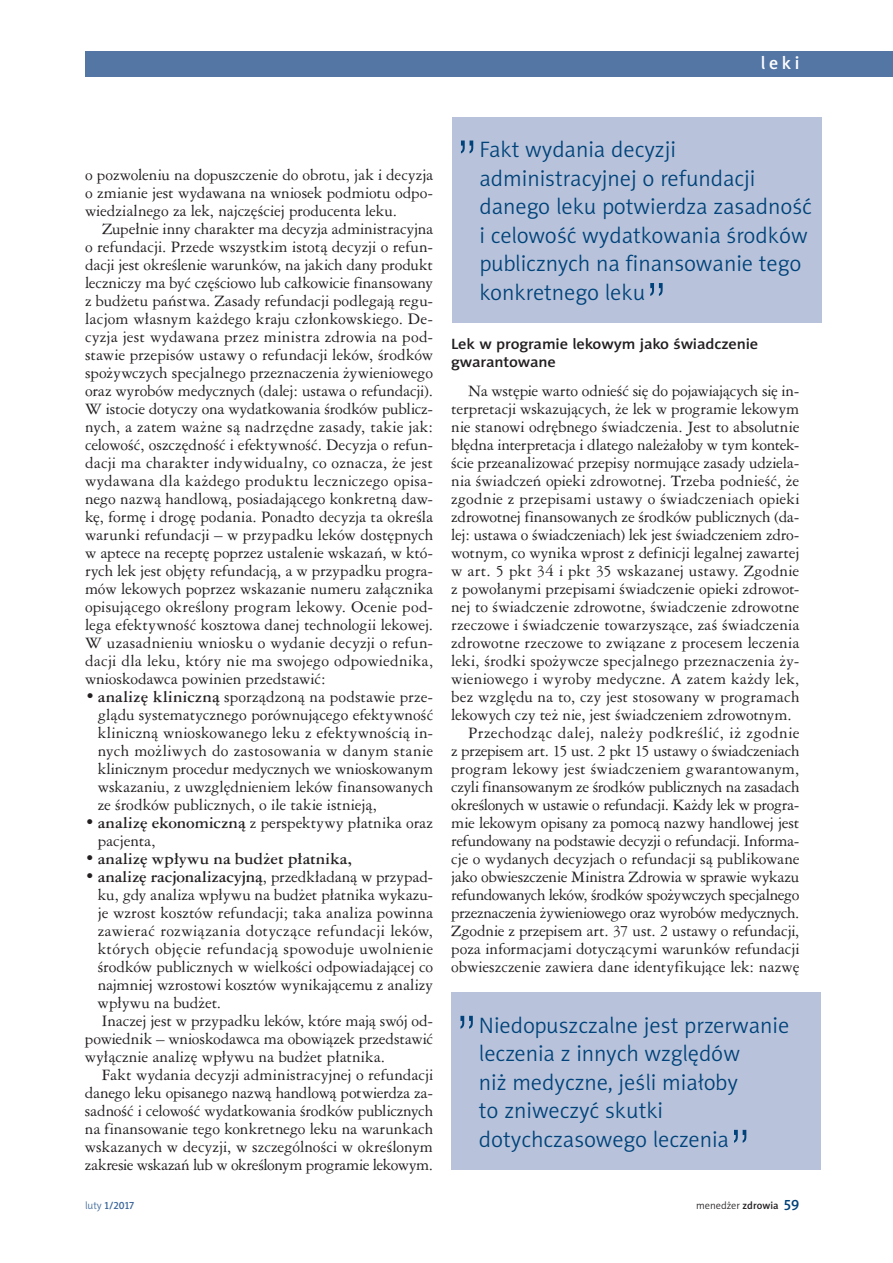
<style>
.page{position:relative;width:893px;height:1263px;background:#fff}
.page>*{position:absolute;margin:0;border:0;box-sizing:border-box;transform-origin:0 0}
.t1{font:52.5px "Swis 721 Lt PL";color:#004279}
.t2{font:22.5px/28.5px "Naomi Sans EFN Light";color:#004279}
.t3{font:18px "Naomi Sans EFN Medium";color:#fff}
.t4{font:15px/18px "Ameri Garmnd PL";letter-spacing:-.005em;color:#231f20;text-align:justify}
.t5{font:15px "Ameri Garmnd PL";letter-spacing:-.025em;color:#231f20}
.t6{font:15px "Ameri Garmnd PL";letter-spacing:.015em;color:#231f20}
.t7{font:700 15px "Ameri Garmnd PL";letter-spacing:.005em;color:#231f20}
.t8{font:15px "Ameri Garmnd PL";letter-spacing:-.03em;color:#231f20}
.t9{font:15px/18px "Naomi Sans EFN Medium";letter-spacing:-.01em;color:#231f20;scale:1.1 1}
.t10{font:15px "Ameri Garmnd PL";letter-spacing:.025em;color:#231f20}
.t11{font:15px "Ameri Garmnd PL";letter-spacing:.02em;color:#231f20}
.t12{font:15px "Ameri Garmnd PL";letter-spacing:.035em;color:#231f20}
.t13{font:10.5px "Naomi Sans EFN Light";color:#231f20}
.t14{font:10.5px "Naomi Sans EFN Medium";color:#3d6799}
.s1{font-weight:700}
.s2{font-weight:400}
.s3{font-family:"Naomi Sans EFN Light"}
.s4{font-family:"Naomi Sans EFN Medium"}
.s5{font-family:"Naomi Sans EFN Medium";font-size:15px;color:#004279}
</style>
<div class="page">
<div style="left:85px;top:51px;width:808px;height:26px;background:#5476a5"></div>
<div style="left:452px;top:117px;width:370px;height:205px;background:#b8c3db"></div>
<div style="left:451px;top:992px;width:370px;height:177px;background:#b8c3db"></div>
<p class="t3" style="left:761px;top:52px;width:40px">leki</p>
<p class="t4" style="left:85px;top:165px;width:350px">o pozwoleniu na dopuszczenie do obrotu, jak i decyzja o zmianie jest wydawana na wniosek podmiotu odpo&shy;wiedzialnego za lek, najczęściej producenta leku.</p>
<p class="t4" style="left:85px;top:219px;width:350px;text-indent:17px">Zupełnie inny charakter ma decyzja administracyjna o refundacji. Przede wszystkim istotą decyzji o refun&shy;dacji jest określenie warunków, na jakich dany produkt leczniczy ma być częściowo lub całkowicie finansowany z budżetu państwa. Zasady refundacji podlegają regu&shy;lacjom własnym każdego kraju członkowskiego. De&shy;cyzja jest wydawana przez ministra zdrowia na pod&shy;stawie przepisów ustawy o refundacji leków, środków spożywczych specjalnego przeznaczenia żywieniowego oraz wyrobów medycznych (dalej: ustawa o refundacji).<br>W istocie dotyczy ona wydatkowania środków publicz&shy;nych, a zatem ważne są nadrzędne zasady, takie jak: celowość, oszczędność i efektywność. Decyzja o refun&shy;dacji ma charakter indywidualny, co oznacza, że jest wydawana dla każdego produktu leczniczego opisa&shy;nego nazwą handlową, posiadającego konkretną daw&shy;kę, formę i drogę podania. Ponadto decyzja ta określa warunki refundacji – w przypadku leków dostępnych w aptece na receptę poprzez ustalenie wskazań, w któ&shy;rych lek jest objęty refundacją, a w przypadku progra&shy;mów lekowych poprzez wskazanie numeru załącznika opisującego określony program lekowy. Ocenie pod&shy;lega efektywność kosztowa danej technologii lekowej.<br>W uzasadnieniu wniosku o wydanie decyzji o refun&shy;dacji dla leku, który nie ma swojego odpowiednika, wnioskodawca powinien przedstawić:</p>
<p class="t4" style="left:98px;top:687px;width:337px;text-indent:-13px"><span class="s1">• analizę kliniczną</span> sporządzoną na podstawie prze&shy;glądu systematycznego porównującego efektywność kliniczną wnioskowanego leku z efektywnością in&shy;nych możliwych do zastosowania w danym stanie klinicznym procedur medycznych we wnioskowanym wskazaniu, z uwzględnieniem leków finansowanych ze środków publicznych, o ile takie istnieją,</p>
<p class="t4" style="left:98px;top:813px;width:337px;text-indent:-13px"><span class="s1">• analizę ekonomiczną</span> z perspektywy płatnika oraz pacjenta,</p>
<p class="t7" style="left:85px;top:848px;width:269px">• analizę wpływu na budżet płatnika,</p>
<p class="t7" style="left:85px;top:866px;width:350px">• analizę racjonalizacyjną<span class="s2">, przedkładaną w przypad-</span></p>
<p class="t4" style="left:98px;top:885px;width:337px">ku, gdy analiza wpływu na budżet płatnika wykazu-</p>
<p class="t4" style="left:98px;top:903px;width:337px">je wzrost kosztów refundacji; taka analiza powinna</p>
<p class="t10" style="left:98px;top:921px;width:337px">zawierać rozwiązania dotyczące refundacji leków,</p>
<p class="t11" style="left:98px;top:939px;width:337px">których objęcie refundacją spowoduje uwolnienie</p>
<p class="t4" style="left:98px;top:957px;width:337px">środków publicznych w wielkości odpowiadającej co</p>
<p class="t4" style="left:98px;top:975px;width:337px">najmniej wzrostowi kosztów wynikającemu z analizy</p>
<p class="t4" style="left:98px;top:993px;width:125px">wpływu na budżet.</p>
<p class="t4" style="left:102px;top:1011px;width:333px">Inaczej jest w przypadku leków, które mają swój od-</p>
<p class="t4" style="left:85px;top:1029px;width:350px">powiednik – wnioskodawca ma obowiązek przedstawić</p>
<p class="t4" style="left:85px;top:1047px;width:302px">wyłącznie analizę wpływu na budżet płatnika.</p>
<p class="t4" style="left:102px;top:1065px;width:333px">Fakt wydania decyzji administracyjnej o refundacji</p>
<p class="t4" style="left:85px;top:1083px;width:350px">danego leku opisanego nazwą handlową potwierdza za-</p>
<p class="t4" style="left:85px;top:1101px;width:350px">sadność i celowość wydatkowania środków publicznych</p>
<p class="t4" style="left:85px;top:1119px;width:350px">na finansowanie tego konkretnego leku na warunkach</p>
<p class="t4" style="left:85px;top:1137px;width:350px">wskazanych w decyzji, w szczególności w określonym</p>
<p class="t5" style="left:85px;top:1155px;width:350px">zakresie wskazań lub w określonym programie lekowym.</p>
<h1 class="t1" style="left:456px;top:127px;width:24px">”</h1>
<h2 class="t2" style="left:479px;top:135px;width:334px">Fakt wydania decyzji administracyjnej o refundacji danego leku potwierdza zasadność i celowość wydatkowania środków publicznych na finansowanie tego konkretnego leku</h2>
<h1 class="t1" style="left:645px;top:269px;width:24px">”</h1>
<p class="t9" style="left:451px;top:335px;width:281px">Lek w programie lekowym jako świadczenie gwarantowane</p>
<p class="t4" style="left:468px;top:381px;width:333px">Na wstępie warto odnieść się do pojawiających się in-</p>
<p class="t4" style="left:451px;top:399px;width:350px">terpretacji wskazujących, że lek w programie lekowym</p>
<p class="t4" style="left:451px;top:417px;width:350px">nie stanowi odrębnego świadczenia. Jest to absolutnie</p>
<p class="t4" style="left:451px;top:435px;width:350px">błędna interpretacja i dlatego należałoby w tym kontek-</p>
<p class="t4" style="left:451px;top:453px;width:350px">ście przeanalizować przepisy normujące zasady udziela-</p>
<p class="t4" style="left:451px;top:471px;width:350px">nia świadczeń opieki zdrowotnej. Trzeba podnieść, że</p>
<p class="t6" style="left:451px;top:489px;width:350px">zgodnie z przepisami ustawy o świadczeniach opieki</p>
<p class="t4" style="left:451px;top:507px;width:350px">zdrowotnej finansowanych ze środków publicznych (da-</p>
<p class="t4" style="left:451px;top:525px;width:350px">lej: ustawa o świadczeniach) lek jest świadczeniem zdro-</p>
<p class="t4" style="left:451px;top:543px;width:350px">wotnym, co wynika wprost z definicji legalnej zawartej</p>
<p class="t6" style="left:451px;top:561px;width:350px">w art. 5 pkt 34 i pkt 35 wskazanej ustawy. Zgodnie</p>
<p class="t4" style="left:451px;top:579px;width:350px">z powołanymi przepisami świadczenie opieki zdrowot-</p>
<p class="t4" style="left:451px;top:597px;width:350px">nej to świadczenie zdrowotne, świadczenie zdrowotne</p>
<p class="t4" style="left:451px;top:615px;width:350px">rzeczowe i świadczenie towarzyszące, zaś świadczenia</p>
<p class="t4" style="left:451px;top:633px;width:350px">zdrowotne rzeczowe to związane z procesem leczenia</p>
<p class="t4" style="left:451px;top:651px;width:350px">leki, środki spożywcze specjalnego przeznaczenia ży-</p>
<p class="t4" style="left:451px;top:669px;width:350px">wieniowego i wyroby medyczne. A zatem każdy lek,</p>
<p class="t4" style="left:451px;top:687px;width:350px">bez względu na to, czy jest stosowany w programach</p>
<p class="t4" style="left:451px;top:705px;width:342px">lekowych czy też nie, jest świadczeniem zdrowotnym.</p>
<p class="t12" style="left:468px;top:723px;width:333px">Przechodząc dalej, należy podkreślić, iż zgodnie</p>
<p class="t4" style="left:451px;top:741px;width:350px">z przepisem art. 15 ust. 2 pkt 15 ustawy o świadczeniach</p>
<p class="t4" style="left:451px;top:759px;width:350px">program lekowy jest świadczeniem gwarantowanym,</p>
<p class="t4" style="left:451px;top:777px;width:350px">czyli finansowanym ze środków publicznych na zasadach</p>
<p class="t5" style="left:451px;top:795px;width:350px">określonych w ustawie o refundacji. Każdy lek w progra-</p>
<p class="t4" style="left:451px;top:813px;width:350px">mie lekowym opisany za pomocą nazwy handlowej jest</p>
<p class="t5" style="left:451px;top:831px;width:350px">refundowany na podstawie decyzji o refundacji. Informa-</p>
<p class="t4" style="left:451px;top:849px;width:350px">cje o wydanych decyzjach o refundacji są publikowane</p>
<p class="t4" style="left:451px;top:867px;width:350px">jako obwieszczenie Ministra Zdrowia w sprawie wykazu</p>
<p class="t8" style="left:451px;top:885px;width:350px">refundowanych leków, środków spożywczych specjalnego</p>
<p class="t5" style="left:451px;top:903px;width:350px">przeznaczenia żywieniowego oraz wyrobów medycznych.</p>
<p class="t4" style="left:451px;top:921px;width:350px">Zgodnie z przepisem art. 37 ust. 2 ustawy o refundacji,</p>
<p class="t4" style="left:451px;top:939px;width:350px">poza informacjami dotyczącymi warunków refundacji</p>
<p class="t4" style="left:451px;top:957px;width:350px">obwieszczenie zawiera dane identyfikujące lek: nazwę</p>
<h1 class="t1" style="left:455px;top:1002px;width:24px">”</h1>
<h2 class="t2" style="left:479px;top:1011px;width:312px">Niedopuszczalne jest przerwanie leczenia z innych względów<br>niż medyczne, jeśli miałoby<br>to zniweczyć skutki dotychczasowego leczenia</h2>
<h1 class="t1" style="left:729px;top:1116px;width:24px">”</h1>
<p class="t14" style="left:85px;top:1199px;width:51px"><span class="s3">luty</span> 1/2017</p>
<p class="t13" style="left:696px;top:1199px;width:105px">menedżer <span class="s4">zdrowia</span> <span class="s5">59</span></p>
</div>
